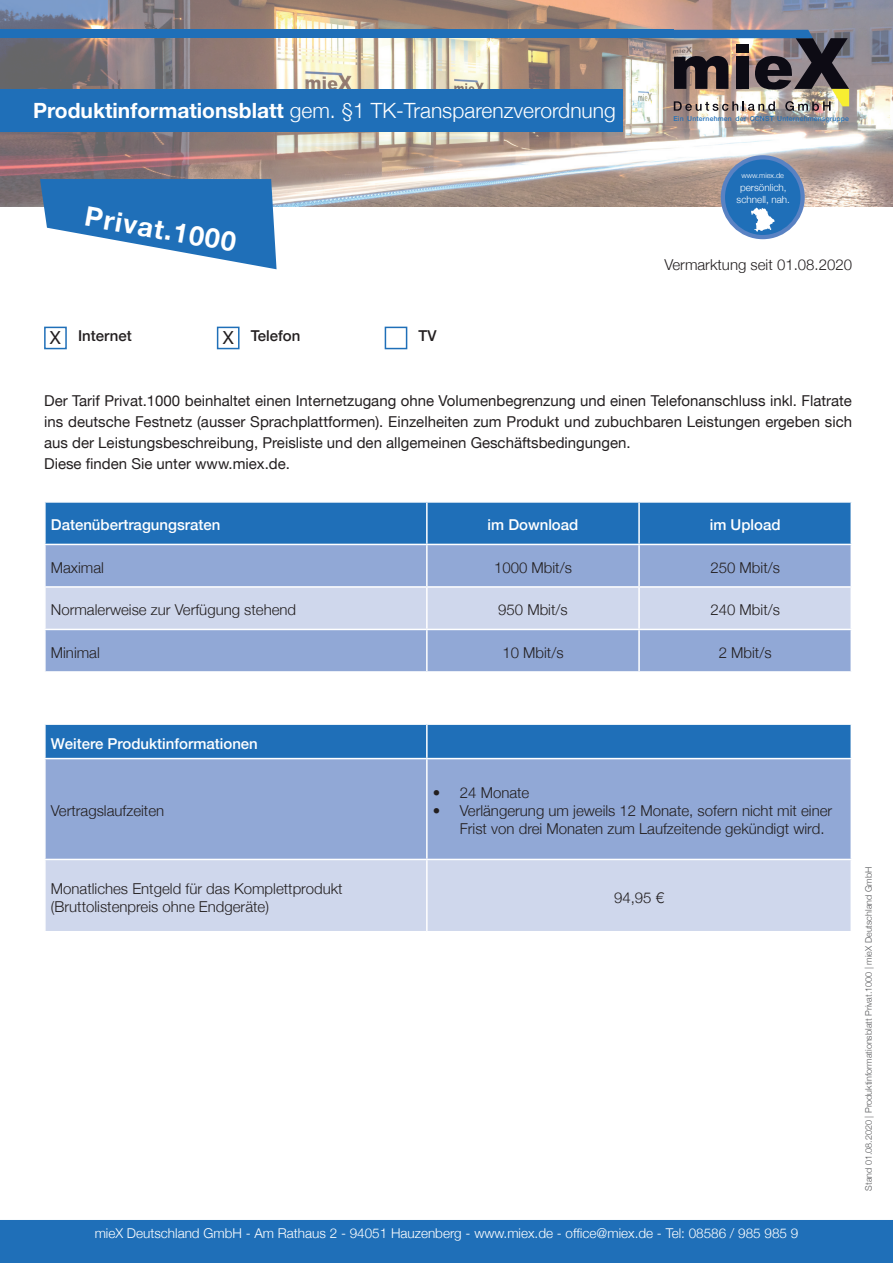
<style>
.page{position:relative;width:893px;height:1263px;background:#fff}
.page>*{position:absolute;margin:0;border:0;box-sizing:border-box;transform-origin:0 0}
.t1{font:700 27px "Helvetica Neue";color:#fff}
.t2{font:300 21px "Helvetica Neue";color:#fff}
.t3{font:300 15px/18px "Helvetica Neue";color:#231f20}
.t4{font:15px/21px "Helvetica Neue LT";color:#231f20}
.t5{font:500 15px "Helvetica Neue";color:#fff}
.t6{font:500 15px "Helvetica Neue";color:#231f20}
.t7{font:300 13.5px "Helvetica Neue";color:#fff}
.t8{font:300 9.9px/12.8px "Helvetica Neue";color:#fff;text-align:center}
.t9{font:300 9px "Helvetica Neue";color:#57585a}
.t10{font:300 7.35px "Helvetica Neue";color:#fff}
.t11{font:500 6.9px "Helvetica Neue";letter-spacing:.025em;color:#216fb8}
.s1{font-weight:700}
.s2{font-family:"Helvetica Neue LT";font-weight:400;font-size:18px}
</style>
<div class="page">
<div style="left:46px;top:503px;width:804px;height:41px;background:#1f6fb8"></div>
<div style="left:46px;top:545px;width:804px;height:126px;background:#91a8d6"></div>
<div style="left:46px;top:588px;width:804px;height:41px;background:#cfd7ec"></div>
<hr style="left:426px;top:503px;width:2px;height:41px;background:#fff">
<hr style="left:638px;top:503px;width:2px;height:41px;background:#fff">
<hr style="left:426px;top:545px;width:2px;height:41px;background:#fff">
<hr style="left:638px;top:545px;width:2px;height:41px;background:#fff">
<hr style="left:44px;top:586px;width:383px;height:2px;background:#fff">
<hr style="left:427px;top:586px;width:212px;height:2px;background:#fff">
<hr style="left:426px;top:588px;width:2px;height:41px;background:#fff">
<hr style="left:639px;top:586px;width:213px;height:2px;background:#fff">
<hr style="left:638px;top:588px;width:2px;height:41px;background:#fff">
<hr style="left:44px;top:629px;width:383px;height:1px;background:#fff">
<hr style="left:427px;top:629px;width:212px;height:1px;background:#fff">
<hr style="left:426px;top:630px;width:2px;height:41px;background:#fff">
<hr style="left:639px;top:629px;width:213px;height:1px;background:#fff">
<hr style="left:638px;top:630px;width:2px;height:41px;background:#fff">
<div style="left:46px;top:725px;width:804px;height:33px;background:#1f6fb8"></div>
<div style="left:46px;top:759px;width:804px;height:100px;background:#91a8d6"></div>
<div style="left:46px;top:860px;width:804px;height:71px;background:#cfd7ec"></div>
<hr style="left:426px;top:725px;width:2px;height:33px;background:#fff">
<hr style="left:426px;top:759px;width:2px;height:100px;background:#fff">
<hr style="left:426px;top:860px;width:2px;height:71px;background:#fff">
<div style="left:44px;top:327px;width:23px;height:22px;border:2px solid #1f6fb8"></div>
<div style="left:217px;top:327px;width:23px;height:22px;border:2px solid #1f6fb8"></div>
<div style="left:385px;top:327px;width:22px;height:22px;border:2px solid #1f6fb8"></div>
<div style="left:0;top:1220px;width:893px;height:43px;background:#1f6fb8"></div>
<img style="left:0;top:0;width:893px;height:206px">
<div style="left:0;top:89px;width:623px;height:43px;background:#1f6fb8"></div>
<div style="left:723px;top:157px;width:80px;height:80px;background:#1f6fb8;border-radius:50%"></div>
<div style="left:721px;top:155px;width:84px;height:84px;border:4px solid #5982c3;border-radius:50%"></div>
<svg style="left:751px;top:208px;width:24px;height:24px"></svg>
<svg style="left:40px;top:179px;width:237px;height:90px"></svg>
<div style="left:0;top:30px;width:674px;height:8px;background:#1f6fb8"></div>
<img style="left:674px;top:30px;width:175px;height:81px">
<h2 class="t2" style="left:33px;top:94px;width:584px"><span class="s1">Produktinformationsblatt</span> gem. §1 TK-Transparenzverordnung</h2>
<h1 class="t1" style="left:89px;top:195px;width:154px;rotate:10deg">Privat.1000</h1>
<p class="t6" style="left:50px;top:323px;width:83px"><span class="s2">X</span> Internet</p>
<p class="t6" style="left:223px;top:323px;width:79px"><span class="s2">X</span> Telefon</p>
<p class="t6" style="left:419px;top:323px;width:20px">TV</p>
<p class="t11" style="left:673px;top:113px;width:177px">Ein Unternehmen der CCNST Unternehmensgruppe</p>
<p class="t10" style="left:741px;top:169px;width:44px">www.miex.de</p>
<p class="t8" style="left:737px;top:180px;width:55px">persönlich, schnell, nah.</p>
<p class="t3" style="left:664px;top:255px;width:189px">Vermarktung seit 01.08.2020</p>
<p class="t4" style="left:44px;top:389px;width:809px">Der Tarif Privat.1000 beinhaltet einen Internetzugang ohne Volumenbegrenzung und einen Telefonanschluss inkl. Flatrate ins deutsche Festnetz (ausser Sprachplattformen). Einzelheiten zum Produkt und zubuchbaren Leistungen ergeben sich aus der Leistungsbeschreibung, Preisliste und den allgemeinen Geschäftsbedingungen.<br>Diese finden Sie unter www.miex.de.</p>
<p class="t5" style="left:51px;top:513px;width:171px">Datenübertragungsraten</p>
<p class="t5" style="left:487px;top:513px;width:92px">im Download</p>
<p class="t5" style="left:710px;top:513px;width:72px">im Upload</p>
<p class="t3" style="left:51px;top:557px;width:55px">Maximal</p>
<p class="t3" style="left:494px;top:557px;width:79px">1000 Mbit/s</p>
<p class="t3" style="left:710px;top:557px;width:71px">250 Mbit/s</p>
<p class="t3" style="left:51px;top:600px;width:247px">Normalerweise zur Verfügung stehend</p>
<p class="t3" style="left:498px;top:600px;width:71px">950 Mbit/s</p>
<p class="t3" style="left:710px;top:600px;width:71px">240 Mbit/s</p>
<p class="t3" style="left:51px;top:642px;width:50px">Minimal</p>
<p class="t3" style="left:502px;top:642px;width:63px">10 Mbit/s</p>
<p class="t3" style="left:719px;top:642px;width:54px">2 Mbit/s</p>
<p class="t5" style="left:51px;top:731px;width:209px">Weitere Produktinformationen</p>
<p class="t3" style="left:51px;top:801px;width:115px">Vertragslaufzeiten</p>
<p class="t3" style="left:433px;top:783px;width:98px">• 24 Monate</p>
<p class="t3" style="left:460px;top:801px;width:374px;text-indent:-27px">• Verlängerung um jeweils 12 Monate, sofern nicht mit einer<br>Frist von drei Monaten zum Laufzeitende gekündigt wird.</p>
<p class="t3" style="left:51px;top:878px;width:293px">Monatliches Entgeld für das Komplettprodukt (Bruttolistenpreis ohne Endgeräte)</p>
<p class="t3" style="left:614px;top:887px;width:52px">94,95 €</p>
<p class="t7" style="left:95px;top:1222px;width:705px">mieX Deutschland GmbH - Am Rathaus 2 - 94051 Hauzenberg - www.miex.de - office@miex.de - Tel: 08586 / 985 985 9</p>
<p class="t9" style="left:861px;top:1191px;width:326px;rotate:-90deg">Stand 01.08.2020 | Produktinformationsblatt Privat.1000 | mieX Deutschland GmbH</p>
</div>
